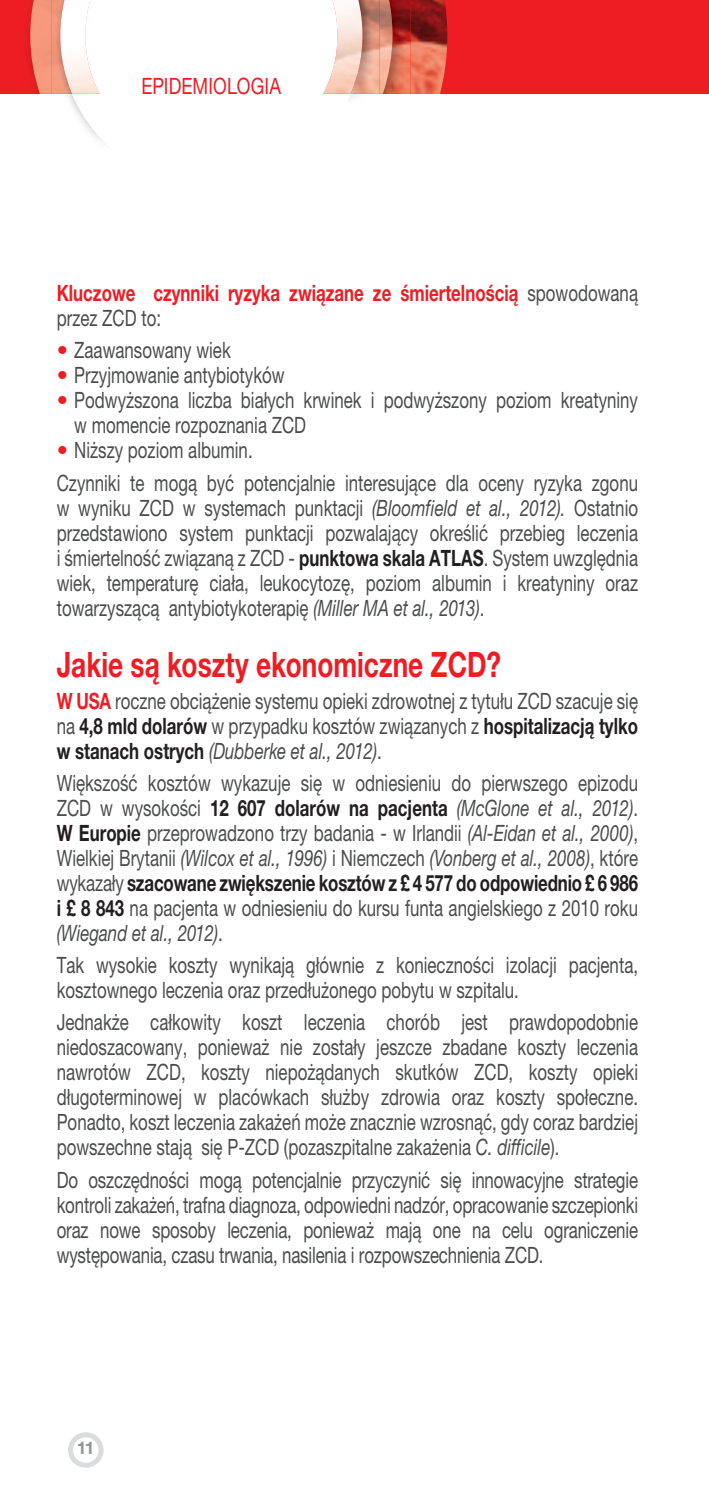
<style>
.page{position:relative;width:709px;height:1489px;background:#fff}
.page>*{position:absolute;margin:0;border:0;box-sizing:border-box;transform-origin:0 0}
.t1{font:700 35px "Helvetica Neue CE";color:#ee1d23;scale:.75 1}
.t2{font:22.5px/25px "Helvetica Neue CE";color:#4b4c4d;text-align:justify;scale:.75 1}
.t3{font:700 22.5px/25px "Helvetica Neue CE";color:#ee1d23;scale:.75 1}
.t4{font:22.5px "Helvetica Neue CE";letter-spacing:.005em;color:#ee1d23;scale:.8 1}
.t5{font:700 17.5px "Helvetica Neue CE";color:#939598}
.s1{font-weight:400;color:#4b4c4d}
.s2{color:#ee1d23}
.s3{font-style:italic}
.s4{font-weight:700;color:#231f20}
.s5{font-weight:700;color:#ee1d23}
</style>
<div class="page">
<div style="left:0;top:0;width:709px;height:94px;background:#ee1d23"></div>
<img style="left:28px;top:24px;width:2px;height:32px">
<img style="left:392px;top:0;width:55px;height:94px">
<img style="left:30px;top:0;width:30px;height:94px">
<img style="left:362px;top:0;width:30px;height:94px">
<img style="left:60px;top:0;width:12px;height:94px">
<img style="left:351px;top:0;width:11px;height:94px">
<div style="left:72px;top:0;width:279px;height:143px;background:#fff"></div>
<svg style="left:68px;top:1432px;width:36px;height:35px"></svg>
<p class="t4" style="left:141px;top:73px;width:176px">EPIDEMIOLOGIA</p>
<p class="t3" style="left:57px;top:281px;width:776px">Kluczowe czynniki ryzyka związane ze śmiertelnością <span class="s1">spowodowaną przez ZCD to:</span></p>
<p class="t2" style="left:57px;top:338px;width:234px"><span class="s2">•</span> Zaawansowany wiek</p>
<p class="t2" style="left:57px;top:363px;width:305px"><span class="s2">•</span> Przyjmowanie antybiotyków</p>
<p class="t2" style="left:74px;top:388px;width:753px;text-indent:-18px"><span class="s2">•</span> Podwyższona liczba białych krwinek i podwyższony poziom kreatyniny w momencie rozpoznania ZCD</p>
<p class="t2" style="left:57px;top:434px;width:776px;line-height:32px"><span class="s2">•</span> Niższy poziom albumin.<br>Czynniki te mogą być potencjalnie interesujące dla oceny ryzyka zgonu</p>
<p class="t2" style="left:57px;top:495px;width:776px">w wyniku ZCD w systemach punktacji <span class="s3">(Bloomfield et al., 2012).</span> Ostatnio przedstawiono system punktacji pozwalający określić przebieg leczenia i śmiertelność związaną z ZCD - <span class="s4">punktowa skala ATLAS</span>. System uwzględnia wiek, temperaturę ciała, leukocytozę, poziom albumin i kreatyniny oraz towarzyszącą antybiotykoterapię <span class="s3">(Miller MA et al., 2013)</span>.</p>
<h1 class="t1" style="left:57px;top:642px;width:594px">Jakie są koszty ekonomiczne ZCD?</h1>
<p class="t2" style="left:57px;top:688px;width:776px"><span class="s5">W USA</span> roczne obciążenie systemu opieki zdrowotnej z tytułu ZCD szacuje się na <span class="s4">4,8 mld dolarów</span> w przypadku kosztów związanych z <span class="s4">hospitalizacją tylko w stanach ostrych</span> <span class="s3">(Dubberke et al., 2012)</span>.</p>
<p class="t2" style="left:57px;top:770px;width:776px">Większość kosztów wykazuje się w odniesieniu do pierwszego epizodu ZCD w wysokości <span class="s4">12 607 dolarów na pacjenta</span> <span class="s3">(McGlone et al., 2012)</span>.<br><span class="s4">W Europie</span> przeprowadzono trzy badania - w Irlandii <span class="s3">(Al-Eidan et al., 2000)</span>, Wielkiej Brytanii <span class="s3">(Wilcox et al., 1996)</span> i Niemczech <span class="s3">(Vonberg et al., 2008)</span>, które wykazały <span class="s4">szacowane zwiększenie kosztów z £ 4 577 do odpowiednio £ 6 986 i £ 8 843</span> na pacjenta w odniesieniu do kursu funta angielskiego z 2010 roku <span class="s3">(Wiegand et al., 2012)</span>.</p>
<p class="t2" style="left:57px;top:952px;width:776px">Tak wysokie koszty wynikają głównie z konieczności izolacji pacjenta, kosztownego leczenia oraz przedłużonego pobytu w szpitalu.</p>
<p class="t2" style="left:57px;top:1010px;width:776px">Jednakże całkowity koszt leczenia chorób jest prawdopodobnie niedoszacowany, ponieważ nie zostały jeszcze zbadane koszty leczenia nawrotów ZCD, koszty niepożądanych skutków ZCD, koszty opieki długoterminowej w placówkach służby zdrowia oraz koszty społeczne.<br>Ponadto, koszt leczenia zakażeń może znacznie wzrosnąć, gdy coraz bardziej powszechne stają się P-ZCD (pozaszpitalne zakażenia <span class="s3">C. difficile</span>).</p>
<p class="t2" style="left:57px;top:1167px;width:776px">Do oszczędności mogą potencjalnie przyczynić się innowacyjne strategie kontroli zakażeń, trafna diagnoza, odpowiedni nadzór, opracowanie szczepionki oraz nowe sposoby leczenia, ponieważ mają one na celu ograniczenie występowania, czasu trwania, nasilenia i rozpowszechnienia ZCD.</p>
<p class="t5" style="left:77px;top:1436px;width:19px">11</p>
</div>
